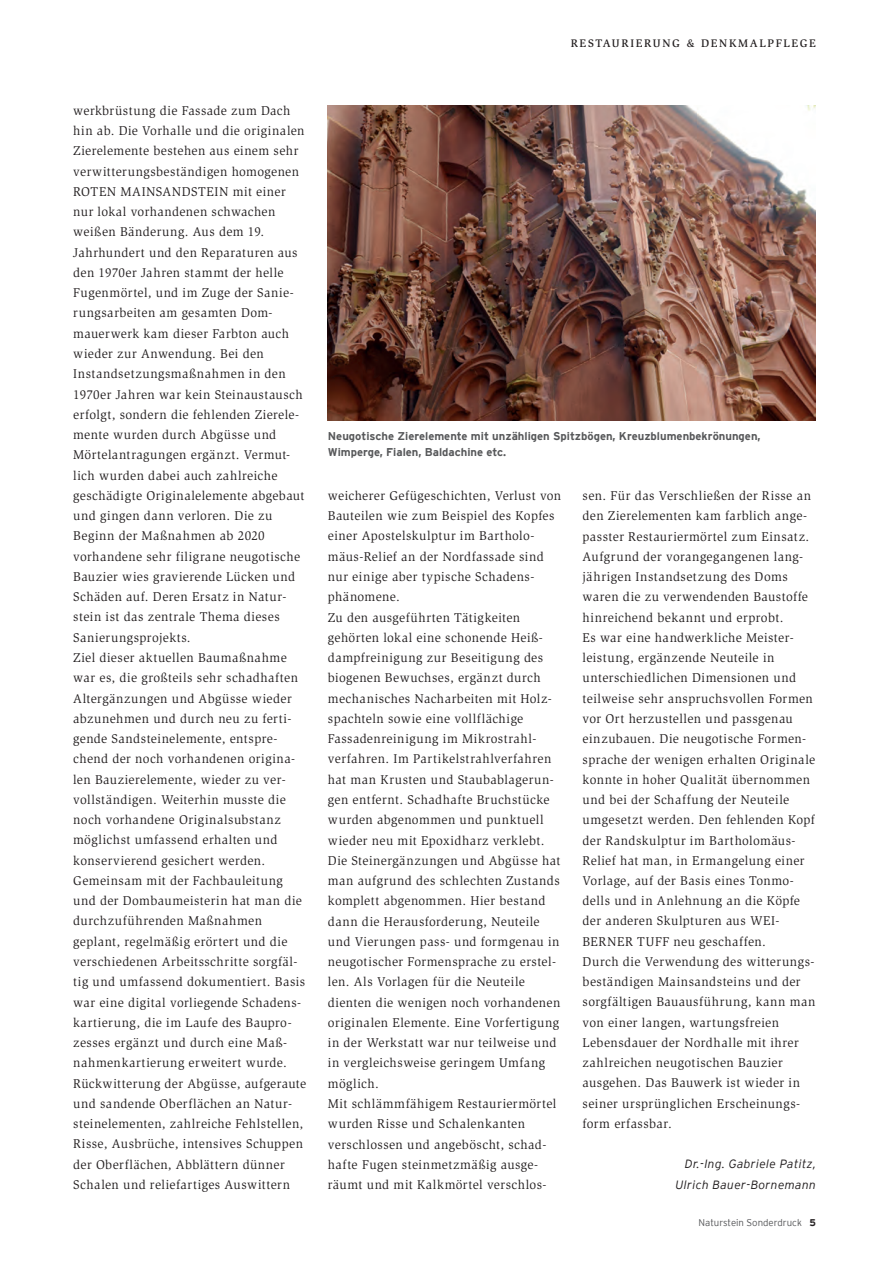
<style>
.page{position:relative;width:893px;height:1264px;background:#fff}
.page>*{position:absolute;margin:0;border:0;box-sizing:border-box;transform-origin:0 0}
._04_Lauf{font:13.05px/20.2px "Slimbach Std";letter-spacing:.035em;color:#231f20}
._06_Autor{font:italic 300 12px/20.2px "Interstate";letter-spacing:.03em;color:#231f20;text-align:right}
._07_BU{font:700 11.25px/15.5px "Interstate";color:#57585a}
.t1{font:500 11.25px "Slimbach Std";letter-spacing:.15em;color:#231f20}
.t2{font:300 9.75px "Interstate";color:#57585a}
.s1{font-weight:700;color:#231f20}
</style>
<div class="page">
<img style="left:328px;top:106px;width:487px;height:314px">
<p class="t1" style="left:570px;top:37px;width:247px">RESTAURIERUNG &amp; DENKMALPFLEGE</p>
<p class="_04_Lauf" style="left:73px;top:100px;width:233px">werkbrüstung die Fassade zum Dach hin ab. Die Vorhalle und die originalen Zierelemente bestehen aus einem sehr verwitterungsbeständigen homogenen ROTEN MAINSANDSTEIN mit einer nur lokal vorhandenen schwachen weißen Bänderung. Aus dem 19.<br>Jahrhundert und den Reparaturen aus den 1970er Jahren stammt der helle Fugenmörtel, und im Zuge der Sanie&shy;rungsarbeiten am gesamten Dom-</p>
<p class="_04_Lauf" style="left:73px;top:323px;width:232px">mauerwerk kam dieser Farbton auch wieder zur Anwendung. Bei den Instandsetzungsmaßnahmen in den 1970er Jahren war kein Steinaustausch erfolgt, sondern die fehlenden Zierele&shy;mente wurden durch Abgüsse und Mörtelantragungen ergänzt. Vermut&shy;lich wurden dabei auch zahlreiche geschädigte Originalelemente abgebaut und gingen dann verloren. Die zu Beginn der Maßnahmen ab 2020 vorhandene sehr filigrane neugotische Bauzier wies gravierende Lücken und Schäden auf. Deren Ersatz in Natur&shy;stein ist das zentrale Thema dieses Sanierungsprojekts.</p>
<p class="_04_Lauf" style="left:73px;top:647px;width:233px">Ziel dieser aktuellen Baumaßnahme war es, die großteils sehr schadhaften Altergänzungen und Abgüsse wieder abzunehmen und durch neu zu ferti&shy;gende Sandsteinelemente, entspre&shy;chend der noch vorhandenen origina&shy;len Bauzierelemente, wieder zu ver&shy;vollständigen. Weiterhin musste die noch vorhandene Originalsubstanz möglichst umfassend erhalten und konservierend gesichert werden.<br>Gemeinsam mit der Fachbauleitung und der Dombaumeisterin hat man die durchzuführenden Maßnahmen geplant, regelmäßig erörtert und die verschiedenen Arbeitsschritte sorgfäl&shy;tig und umfassend dokumentiert. Basis war eine digital vorliegende Schadens&shy;kartierung, die im Laufe des Baupro&shy;zesses ergänzt und durch eine Maß&shy;nahmenkartierung erweitert wurde.</p>
<p class="_04_Lauf" style="left:73px;top:1072px;width:234px">Rückwitterung der Abgüsse, aufgeraute und sandende Oberflächen an Natur&shy;steinelementen, zahlreiche Fehlstellen, Risse, Ausbrüche, intensives Schuppen der Oberflächen, Abblättern dünner Schalen und reliefartiges Auswittern</p>
<p class="_07_BU" style="left:328px;top:428px;width:434px">Neugotische Zierelemente mit unzähligen Spitzbögen, Kreuzblumenbekrönungen,<br>Wimperge, Fialen, Baldachine etc.</p>
<p class="_04_Lauf" style="left:328px;top:485px;width:235px">weicherer Gefügeschichten, Verlust von Bauteilen wie zum Beispiel des Kopfes einer Apostelskulptur im Bartholo&shy;mäus-Relief an der Nordfassade sind nur einige aber typische Schadens-</p>
<p class="_04_Lauf" style="left:328px;top:586px;width:73px">phänomene.</p>
<p class="_04_Lauf" style="left:328px;top:607px;width:234px">Zu den ausgeführten Tätigkeiten gehörten lokal eine schonende Heiß&shy;dampfreinigung zur Beseitigung des biogenen Bewuchses, ergänzt durch mechanisches Nacharbeiten mit Holz&shy;spachteln sowie eine vollflächige Fassadenreinigung im Mikrostrahl&shy;verfahren. Im Partikelstrahlverfahren hat man Krusten und Staubablagerun&shy;gen entfernt. Schadhafte Bruchstücke wurden abgenommen und punktuell wieder neu mit Epoxidharz verklebt.<br>Die Steinergänzungen und Abgüsse hat man aufgrund des schlechten Zustands komplett abgenommen. Hier bestand dann die Herausforderung, Neuteile und Vierungen pass- und formgenau in neugotischer Formensprache zu erstel&shy;len. Als Vorlagen für die Neuteile dienten die wenigen noch vorhandenen originalen Elemente. Eine Vorfertigung in der Werkstatt war nur teilweise und in vergleichsweise geringem Umfang möglich.</p>
<p class="_04_Lauf" style="left:328px;top:1093px;width:230px">Mit schlämmfähigem Restauriermörtel wurden Risse und Schalenkanten verschlossen und angeböscht, schad&shy;hafte Fugen steinmetzmäßig ausge&shy;räumt und mit Kalkmörtel verschlos-</p>
<p class="_04_Lauf" style="left:582px;top:485px;width:230px">sen. Für das Verschließen der Risse an den Zierelementen kam farblich ange&shy;passter Restauriermörtel zum Einsatz.<br>Aufgrund der vorangegangenen lang&shy;jährigen Instandsetzung des Doms waren die zu verwendenden Baustoffe hinreichend bekannt und erprobt.</p>
<p class="_04_Lauf" style="left:582px;top:627px;width:234px">Es war eine handwerkliche Meister&shy;leistung, ergänzende Neuteile in unterschiedlichen Dimensionen und teilweise sehr anspruchsvollen Formen vor Ort herzustellen und passgenau einzubauen. Die neugotische Formen&shy;sprache der wenigen erhalten Originale konnte in hoher Qualität übernommen und bei der Schaffung der Neuteile umgesetzt werden. Den fehlenden Kopf der Randskulptur im Bartholomäus-Relief hat man, in Ermangelung einer Vorlage, auf der Basis eines Tonmo&shy;dells und in Anlehnung an die Köpfe der anderen Skulpturen aus WEI-BERNER TUFF neu geschaffen.</p>
<p class="_04_Lauf" style="left:582px;top:951px;width:234px">Durch die Verwendung des witterungs&shy;beständigen Mainsandsteins und der sorgfältigen Bauausführung, kann man von einer langen, wartungsfreien Lebensdauer der Nordhalle mit ihrer zahlreichen neugotischen Bauzier ausgehen. Das Bauwerk ist wieder in seiner ursprünglichen Erscheinungs&shy;form erfassbar.</p>
<p class="_06_Autor" style="left:675px;top:1153px;width:142px">Dr.-Ing. Gabriele Patitz,<br>Ulrich Bauer-Bornemann</p>
<p class="t2" style="left:698px;top:1216px;width:119px">Naturstein Sonderdruck <span class="s1">5</span></p>
</div>
